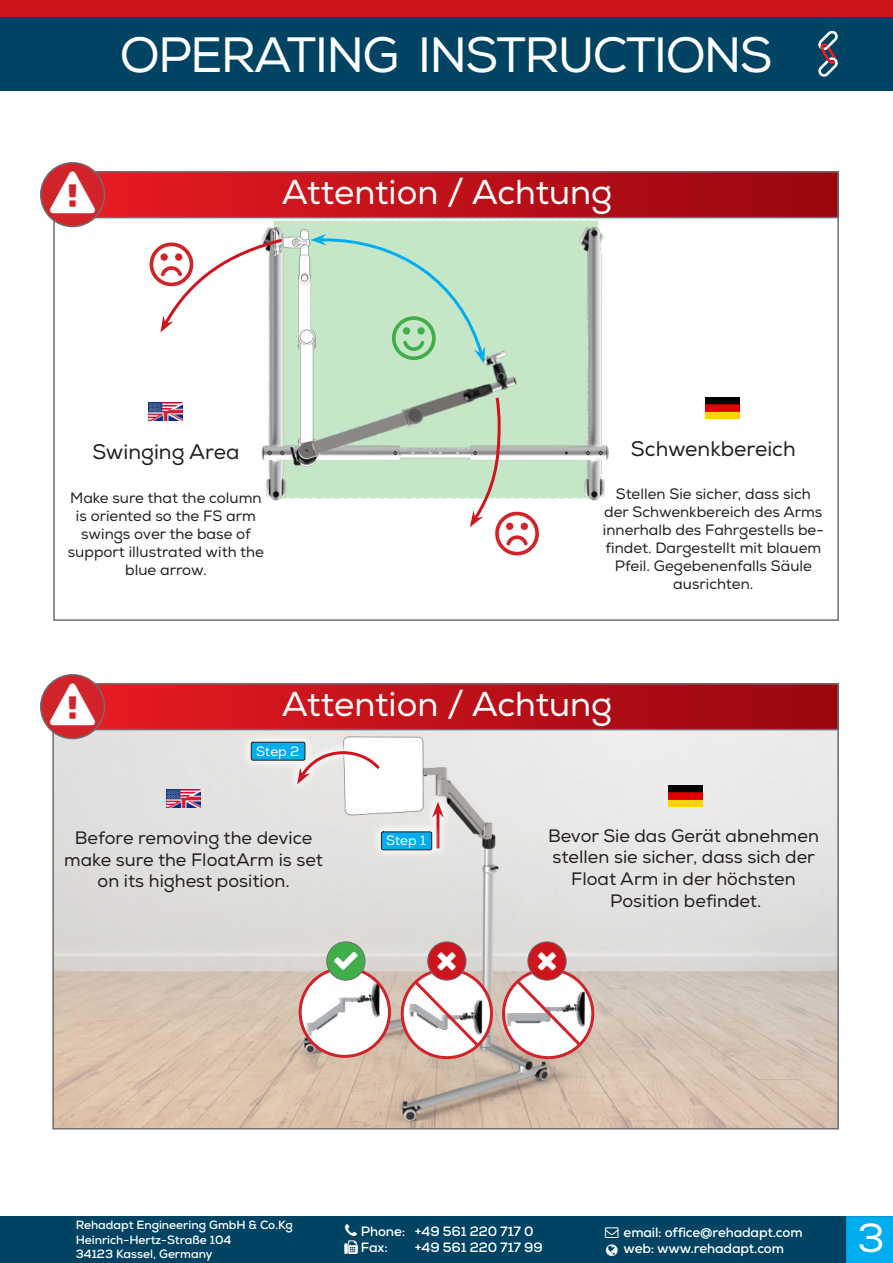
<style>
.page{position:relative;width:893px;height:1263px;background:#fff}
.page>*{position:absolute;margin:0;border:0;box-sizing:border-box;transform-origin:0 0}
.t1{font:49.5px "Nexa";letter-spacing:-.035em;color:#fff}
.t2{font:40.5px "Nexa";color:#fff}
.t3{font:34.5px "Nexa";color:#fff}
.t4{font:21px "Nexa";color:#231f20}
.t5{font:18px/21.6px "Nexa";color:#231f20;text-align:center}
.t6{font:15px/18px "Nexa";color:#231f20;text-align:center}
.t7{font:700 13.5px/16.2px "Nexa";letter-spacing:-.01em;color:#fff}
.t8{font:13.5px "Nexa";color:#fff}
.t9{font:700 12px/14.4px "Nexa";color:#fff}
</style>
<div class="page">
<img style="left:138px;top:218px;width:572px;height:281px">
<img style="left:55px;top:730px;width:781px;height:396px">
<div style="left:0;top:17px;width:893px;height:74px;background:#014363"></div>
<div style="left:0;top:0;width:893px;height:17px;background:#cd151d"></div>
<div style="left:0;top:1216px;width:893px;height:47px;background:#014363"></div>
<div style="left:846px;top:1216px;width:47px;height:47px;background:#00aeef"></div>
<svg style="left:818px;top:31px;width:20px;height:46px"></svg>
<div style="left:52px;top:172px;width:786px;height:46px;background:linear-gradient(to right,#e81d25,#98060c)"></div>
<div style="left:51px;top:171px;width:788px;height:47px;border:2px solid #6d6e71"></div>
<div style="left:41px;top:163px;width:63px;height:64px;background:#d1232a;border-radius:50%"></div>
<div style="left:40px;top:162px;width:65px;height:65px;border:2px solid #6d6e71;border-radius:50%"></div>
<img style="left:149px;top:402px;width:1px;height:18px">
<div style="left:52px;top:684px;width:786px;height:45px;background:linear-gradient(to right,#e81d25,#98060c)"></div>
<div style="left:51px;top:683px;width:788px;height:47px;border:2px solid #6d6e71"></div>
<img style="left:167px;top:789px;width:34px;height:18px">
<div style="left:41px;top:675px;width:63px;height:63px;background:#d1232a;border-radius:50%"></div>
<div style="left:40px;top:674px;width:65px;height:65px;border:2px solid #6d6e71;border-radius:50%"></div>
<svg style="left:300px;top:968px;width:89px;height:88px"></svg>
<img style="left:302px;top:978px;width:85px;height:68px">
<div style="left:299px;top:967px;width:92px;height:91px;border:3px solid #d1232a;border-radius:50%"></div>
<svg style="left:402px;top:969px;width:89px;height:88px"></svg>
<img style="left:402px;top:982px;width:84px;height:68px">
<div style="left:401px;top:968px;width:92px;height:91px;border:3px solid #d1232a;border-radius:50%"></div>
<svg style="left:503px;top:969px;width:90px;height:88px"></svg>
<img style="left:503px;top:977px;width:85px;height:68px">
<div style="left:502px;top:968px;width:92px;height:91px;border:3px solid #d1232a;border-radius:50%"></div>
<svg style="left:514px;top:977px;width:71px;height:73px"></svg>
<svg style="left:411px;top:977px;width:71px;height:73px"></svg>
<div style="left:327px;top:942px;width:38px;height:38px;background:#40ae49;border-radius:50%"></div>
<div style="left:326px;top:941px;width:39px;height:39px;border:1px solid #6d6e71;border-radius:50%"></div>
<div style="left:428px;top:942px;width:38px;height:38px;background:#cd151d;border-radius:50%"></div>
<div style="left:427px;top:941px;width:39px;height:39px;border:1px solid #6d6e71;border-radius:50%"></div>
<div style="left:528px;top:942px;width:38px;height:38px;background:#cd151d;border-radius:50%"></div>
<div style="left:527px;top:941px;width:40px;height:39px;border:1px solid #6d6e71;border-radius:50%"></div>
<div style="left:288px;top:741px;width:101px;height:53px;background:#fff;opacity:.75"></div>
<svg style="left:297px;top:750px;width:86px;height:34px"></svg>
<div style="left:423px;top:792px;width:30px;height:66px;background:#fff;opacity:.75"></div>
<hr style="left:436px;top:812px;width:3px;height:36px;background:#cd151d">
<svg style="left:432px;top:801px;width:12px;height:17px"></svg>
<div style="left:241px;top:732px;width:74px;height:38px;background:#fff;opacity:.75"></div>
<div style="left:251px;top:742px;width:54px;height:18px;background:#00aeef;border-radius:2px"></div>
<div style="left:251px;top:742px;width:54px;height:18px;border:1px solid #231f20;border-radius:2px"></div>
<div style="left:371px;top:822px;width:71px;height:38px;background:#fff;opacity:.75"></div>
<div style="left:381px;top:832px;width:51px;height:18px;background:#00aeef;border-radius:2px"></div>
<div style="left:381px;top:831px;width:51px;height:19px;border:1px solid #231f20;border-radius:2px"></div>
<img style="left:668px;top:786px;width:34px;height:20px">
<img style="left:705px;top:398px;width:34px;height:20px">
<svg style="left:150px;top:220px;width:448px;height:307px"></svg>
<svg style="left:50px;top:170px;width:46px;height:5px"></svg>
<svg style="left:50px;top:682px;width:46px;height:5px"></svg>
<h1 class="t1" style="left:120px;top:32px;width:654px">OPERATING INSTRUCTIONS</h1>
<h3 class="t3" style="left:282px;top:176px;width:332px">Attention / Achtung</h3>
<h3 class="t4" style="left:92px;top:442px;width:149px">Swinging Area</h3>
<p class="t6" style="left:68px;top:490px;width:198px">Make sure that the column is oriented so the FS arm swings over the base of support illustrated with the blue arrow.</p>
<h3 class="t4" style="left:631px;top:439px;width:166px">Schwenkbereich</h3>
<p class="t6" style="left:603px;top:486px;width:222px">Stellen Sie sicher, dass sich der Schwenkbereich des Arms innerhalb des Fahrgestells be&shy;findet. Dargestellt mit blauem<br>Pfeil. Gegebenenfalls Säule ausrichten.</p>
<h3 class="t3" style="left:282px;top:688px;width:332px">Attention / Achtung</h3>
<p class="t8" style="left:256px;top:745px;width:45px">Step 2</p>
<p class="t5" style="left:64px;top:828px;width:260px">Before removing the device make sure the FloatArm is set on its highest position.</p>
<p class="t8" style="left:386px;top:834px;width:41px">Step 1</p>
<p class="t5" style="left:548px;top:826px;width:272px">Bevor Sie das Gerät abnehmen stellen sie sicher, dass sich der<br>Float Arm in der höchsten<br>Position befindet.</p>
<p class="t9" style="left:76px;top:1219px;width:219px">Rehadapt Engineering GmbH &amp; Co.Kg<br>Heinrich-Hertz-Straße 104<br>34123 Kassel, Germany</p>
<h2 class="t2" style="left:857px;top:1219px;width:29px">3</h2>
<p class="t7" style="left:361px;top:1224px;width:174px">Phone: +49 561 220 717 0<br>Fax:</p>
<p class="t7" style="left:624px;top:1225px;width:180px">email: office@rehadapt.com web: www.rehadapt.com</p>
<p class="t7" style="left:415px;top:1240px;width:129px">+49 561 220 717 99</p>
</div>
